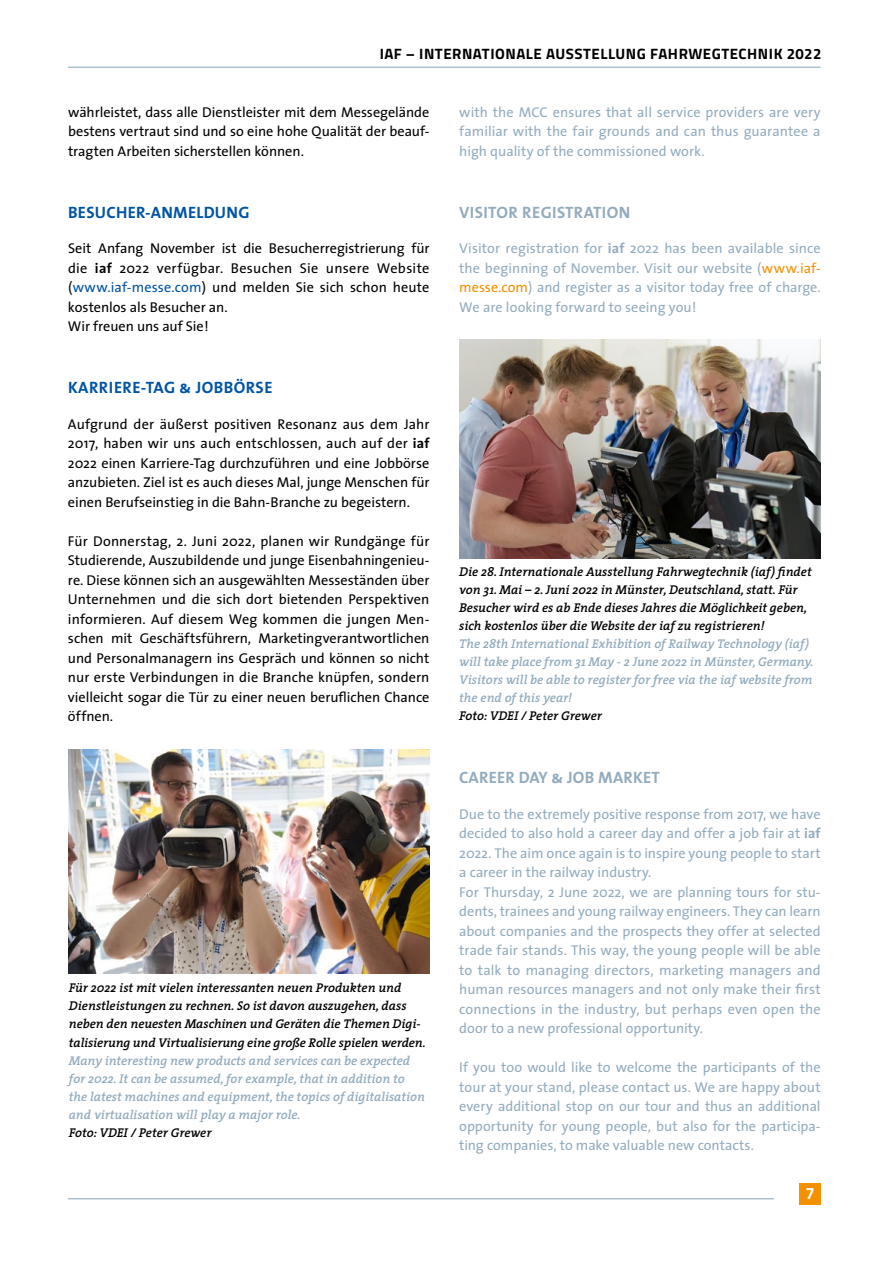
<style>
.page{position:relative;width:893px;height:1263px;background:#fff}
.page>*{position:absolute;margin:0;border:0;box-sizing:border-box;transform-origin:0 0}
.t1{font:16.5px "The Sans Bold Caps";letter-spacing:.025em;color:#0054a4}
.t2{font:16.5px "The Sans Bold Caps";letter-spacing:.015em;color:#92acbe}
.t3{font:700 16.5px "Titillium Web";color:#fff}
.t4{font:700 15px "Titillium Web";letter-spacing:.035em;color:#000}
.t5{font:14.25px/19.5px "The Sans";color:#92acbe;text-align:justify}
.t6{font:14.25px/19.5px "The Sans";color:#000;text-align:justify}
.t7{font:italic 600 12.75px/18px "The Serif";color:#000}
.t8{font:italic 600 12.75px/18px "The Serif";color:#92acbe}
.s1{font-weight:700}
.s2{color:#0054a4}
.s3{color:#f39100}
</style>
<div class="page">
<img style="left:68px;top:749px;width:361px;height:224px">
<hr style="left:68px;top:1198px;width:706px;height:1px;background:#92acbe">
<div style="left:799px;top:1184px;width:21px;height:21px;background:#f39100"></div>
<img style="left:459px;top:339px;width:362px;height:219px">
<hr style="left:68px;top:67px;width:753px;height:1px;background:#92acbe">
<p class="t4" style="left:380px;top:42px;width:102px">IAF – INTERNATIO</p>
<p class="t4" style="left:505px;top:42px;width:60px">NALE AUSSTE</p>
<p class="t4" style="left:600px;top:42px;width:69px">LLUNG FAHR</p>
<p class="t4" style="left:688px;top:42px;width:43px">WEGTECH</p>
<p class="t4" style="left:758px;top:42px;width:65px">NIK 2022</p>
<p class="t6" style="left:68px;top:102px;width:363px">währleistet, dass alle Dienstleister mit dem Messegelände bestens vertraut sind und so eine hohe Qualität der beauf&shy;tragten Arbeiten sicherstellen können.</p>
<p class="t1" style="left:68px;top:198px;width:183px">BESUCHER-ANMELDUNG</p>
<p class="t6" style="left:68px;top:238px;width:363px;text-align:left">Seit Anfang November ist die Besucherregistrierung für die <span class="s1">iaf</span> 2022 verfügbar. Besuchen Sie unsere Website (<span class="s2">www.iaf-messe.com</span>) und melden Sie sich schon heute kostenlos als Besucher an.<br>Wir freuen uns auf Sie!</p>
<p class="t1" style="left:68px;top:373px;width:206px">KARRIERE-TAG &amp; JOBBÖRSE</p>
<p class="t6" style="left:68px;top:414px;width:363px">Aufgrund der äußerst positiven Resonanz aus dem Jahr 2017, haben wir uns auch entschlossen, auch auf der <span class="s1">iaf </span>2022 einen Karriere-Tag durchzuführen und eine Jobbörse anzubieten. Ziel ist es auch dieses Mal, junge Menschen für einen Berufseinstieg in die Bahn-Branche zu begeistern.</p>
<p class="t6" style="left:68px;top:531px;width:363px">Für Donnerstag, 2. Juni 2022, planen wir Rundgänge für Studierende, Auszubildende und junge Eisenbahningenieu&shy;re. Diese können sich an ausgewählten Messeständen über Unternehmen und die sich dort bietenden Perspektiven informieren. Auf diesem Weg kommen die jungen Men&shy;schen mit Geschäftsführern, Marketingverantwortlichen und Personalmanagern ins Gespräch und können so nicht nur erste Verbindungen in die Branche knüpfen, sondern vielleicht sogar die Tür zu einer neuen beruflichen Chance öffnen.</p>
<p class="t7" style="left:69px;top:979px;width:358px">Für 2022 ist mit vielen interessanten neuen Produkten und Dienstleistungen zu rechnen. So ist davon auszugehen, dass neben den neuesten Maschinen und Geräten die Themen Digi&shy;talisierung und Virtualisierung eine große Rolle spielen werden.</p>
<p class="t8" style="left:69px;top:1051px;width:358px">Many interesting new products and services can be expected for 2022. It can be assumed, for example, that in addition to the latest machines and equipment, the topics of digitalisation and virtualisation will play a major role.</p>
<p class="t7" style="left:69px;top:1123px;width:144px">Foto: VDEI / Peter Grewer</p>
<p class="t5" style="left:459px;top:102px;width:363px">with the MCC ensures that all service providers are very familiar with the fair grounds and can thus guarantee a high quality of the commissioned work.</p>
<p class="t2" style="left:459px;top:198px;width:173px">VISITOR REGISTRATION</p>
<p class="t5" style="left:459px;top:238px;width:363px">Visitor registration for <span class="s1">iaf</span> 2022 has been available since the beginning of November. Visit our website (<span class="s3">www.iaf&shy;messe.com</span>) and register as a visitor today free of charge.<br>We are looking forward to seeing you!</p>
<p class="t7" style="left:459px;top:562px;width:354px">Die 28. Internationale Ausstellung Fahrwegtechnik (iaf) findet von 31. Mai – 2. Juni 2022 in Münster, Deutschland, statt. Für Besucher wird es ab Ende dieses Jahres die Möglichkeit geben, sich kostenlos über die Website der iaf zu registrieren!</p>
<p class="t8" style="left:459px;top:634px;width:356px">The 28th International Exhibition of Railway Technology (iaf) will take place from 31 May - 2 June 2022 in Münster, Germany.<br>Visitors will be able to register for free via the iaf website from the end of this year!</p>
<p class="t7" style="left:459px;top:706px;width:144px">Foto: VDEI / Peter Grewer</p>
<p class="t2" style="left:459px;top:764px;width:202px">CAREER DAY &amp; JOB MARKET</p>
<p class="t5" style="left:459px;top:804px;width:363px;text-align:left">Due to the extremely positive response from 2017, we have decided to also hold a career day and offer a job fair at <span class="s1">iaf </span>2022. The aim once again is to inspire young people to start a career in the railway industry.<br>For Thursday, 2 June 2022, we are planning tours for stu&shy;dents, trainees and young railway engineers. They can learn about companies and the prospects they offer at selected trade fair stands. This way, the young people will be able to talk to managing directors, marketing managers and human resources managers and not only make their first connections in the industry, but perhaps even open the door to a new professional opportunity.</p>
<p class="t5" style="left:459px;top:1057px;width:363px">If you too would like to welcome the participants of the tour at your stand, please contact us. We are happy about every additional stop on our tour and thus an additional opportunity for young people, but also for the participa&shy;ting companies, to make valuable new contacts.</p>
<p class="t3" style="left:805px;top:1181px;width:11px">7</p>
</div>
